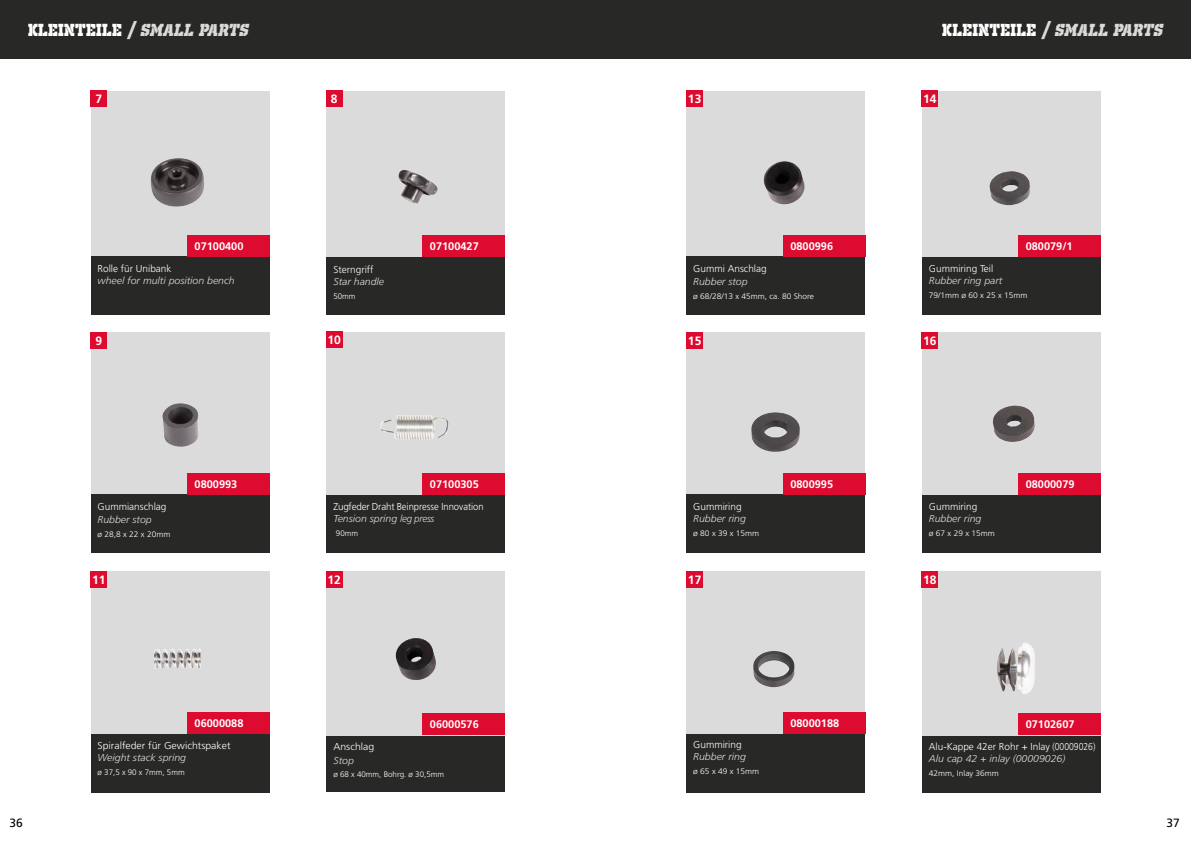
<style>
.page{position:relative;width:1191px;height:842px;background:#fff}
.page>*{position:absolute;margin:0;border:0;box-sizing:border-box;transform-origin:0 0}
.t1{font:italic 20px "Old School United Stencil";color:#dadada}
.t2{font:700 12.1px "Frutiger LT Std";color:#fff}
.t3{font:12px "Frutiger LT Std";color:#000}
.t4{font:700 11px "Frutiger LT Std";color:#fff}
.t5{font:italic 300 10px "Frutiger LT Std";color:#dadada;scale:1.05 1}
.t6{font:300 10px "Frutiger LT Std";color:#fff}
.t7{font:300 10px "Frutiger LT Std";color:#fff;scale:1.05 1}
.t8{font:300 8px "Frutiger LT Std";color:#fff;scale:1.05 1}
.t9{font:300 8px "Frutiger LT Std";color:#fff}
.s1{font-style:normal;color:#fff}
</style>
<div class="page">
<div style="left:91px;top:91px;width:178px;height:166px;background:#dbdbdb"></div>
<img style="left:150px;top:158px;width:28px;height:46px">
<div style="left:91px;top:332px;width:178px;height:162px;background:#dbdbdb"></div>
<img style="left:162px;top:403px;width:19px;height:44px">
<div style="left:91px;top:571px;width:178px;height:163px;background:#dbdbdb"></div>
<img style="left:177px;top:649px;width:22px;height:11px">
<div style="left:91px;top:257px;width:178px;height:58px;background:#282827"></div>
<div style="left:91px;top:494px;width:178px;height:59px;background:#282827"></div>
<div style="left:91px;top:734px;width:178px;height:58px;background:#282827"></div>
<div style="left:326px;top:257px;width:179px;height:58px;background:#282827"></div>
<div style="left:326px;top:494px;width:179px;height:59px;background:#282827"></div>
<div style="left:326px;top:734px;width:179px;height:58px;background:#282827"></div>
<div style="left:187px;top:235px;width:82px;height:22px;background:#dd0b2f"></div>
<div style="left:187px;top:473px;width:82px;height:21px;background:#dd0b2f"></div>
<div style="left:187px;top:713px;width:82px;height:21px;background:#dd0b2f"></div>
<div style="left:326px;top:91px;width:179px;height:166px;background:#dbdbdb"></div>
<img style="left:398px;top:170px;width:21px;height:34px">
<div style="left:422px;top:235px;width:83px;height:22px;background:#dd0b2f"></div>
<div style="left:326px;top:332px;width:179px;height:162px;background:#dbdbdb"></div>
<img style="left:380px;top:415px;width:20px;height:18px">
<div style="left:326px;top:571px;width:179px;height:164px;background:#dbdbdb"></div>
<div style="left:422px;top:473px;width:83px;height:21px;background:#dd0b2f"></div>
<div style="left:422px;top:714px;width:83px;height:21px;background:#dd0b2f"></div>
<div style="left:0;top:0;width:1191px;height:58px;background:#282827"></div>
<div style="left:686px;top:91px;width:179px;height:166px;background:#dbdbdb"></div>
<div style="left:686px;top:332px;width:179px;height:162px;background:#dbdbdb"></div>
<div style="left:686px;top:571px;width:179px;height:163px;background:#dbdbdb"></div>
<div style="left:686px;top:257px;width:179px;height:58px;background:#282827"></div>
<div style="left:686px;top:494px;width:179px;height:59px;background:#282827"></div>
<div style="left:686px;top:734px;width:179px;height:58px;background:#282827"></div>
<div style="left:921px;top:257px;width:179px;height:58px;background:#282827"></div>
<div style="left:921px;top:494px;width:179px;height:59px;background:#282827"></div>
<div style="left:921px;top:735px;width:179px;height:57px;background:#282827"></div>
<div style="left:783px;top:235px;width:82px;height:22px;background:#dd0b2f"></div>
<div style="left:783px;top:473px;width:82px;height:21px;background:#dd0b2f"></div>
<div style="left:783px;top:713px;width:82px;height:21px;background:#dd0b2f"></div>
<div style="left:921px;top:91px;width:179px;height:166px;background:#dbdbdb"></div>
<div style="left:1018px;top:235px;width:82px;height:22px;background:#dd0b2f"></div>
<div style="left:921px;top:332px;width:179px;height:162px;background:#dbdbdb"></div>
<div style="left:921px;top:571px;width:179px;height:164px;background:#dbdbdb"></div>
<div style="left:1018px;top:473px;width:82px;height:21px;background:#dd0b2f"></div>
<div style="left:1018px;top:714px;width:82px;height:21px;background:#dd0b2f"></div>
<img style="left:992px;top:405px;width:22px;height:33px">
<img style="left:1001px;top:644px;width:22px;height:21px">
<img style="left:989px;top:171px;width:23px;height:34px">
<img style="left:751px;top:412px;width:22px;height:34px">
<img style="left:753px;top:651px;width:21px;height:33px">
<img style="left:395px;top:638px;width:41px;height:42px">
<img style="left:763px;top:161px;width:41px;height:44px">
<div style="left:91px;top:91px;width:16px;height:16px;background:#dd0b2f"></div>
<div style="left:91px;top:332px;width:16px;height:16px;background:#dd0b2f"></div>
<div style="left:91px;top:571px;width:16px;height:16px;background:#dd0b2f"></div>
<div style="left:686px;top:571px;width:17px;height:16px;background:#dd0b2f"></div>
<div style="left:686px;top:332px;width:17px;height:16px;background:#dd0b2f"></div>
<div style="left:686px;top:91px;width:17px;height:16px;background:#dd0b2f"></div>
<div style="left:921px;top:571px;width:17px;height:16px;background:#dd0b2f"></div>
<div style="left:921px;top:332px;width:17px;height:16px;background:#dd0b2f"></div>
<div style="left:921px;top:91px;width:17px;height:16px;background:#dd0b2f"></div>
<div style="left:326px;top:91px;width:16px;height:16px;background:#dd0b2f"></div>
<div style="left:326px;top:332px;width:16px;height:16px;background:#dd0b2f"></div>
<div style="left:326px;top:571px;width:16px;height:16px;background:#dd0b2f"></div>
<h1 class="t1" style="left:28px;top:19px;width:225px"><span class="s1">KLEINTEILE</span> / SMALL PARTS</h1>
<h1 class="t1" style="left:942px;top:19px;width:225px"><span class="s1">KLEINTEILE</span> / SMALL PARTS</h1>
<p class="t2" style="left:96px;top:92px;width:8px">7</p>
<p class="t2" style="left:331px;top:92px;width:8px">8</p>
<p class="t2" style="left:923px;top:92px;width:15px">14</p>
<p class="t2" style="left:688px;top:92px;width:15px">13</p>
<p class="t4" style="left:194px;top:240px;width:50px">07100400</p>
<p class="t4" style="left:430px;top:240px;width:50px">07100427</p>
<p class="t4" style="left:790px;top:240px;width:44px">0800996</p>
<p class="t4" style="left:1025px;top:240px;width:49px">080079/1</p>
<p class="t6" style="left:98px;top:263px;width:75px">Rolle für Unibank</p>
<p class="t5" style="left:98px;top:275px;width:132px">wheel for multi position bench</p>
<p class="t6" style="left:333px;top:264px;width:41px">Sterngriff</p>
<p class="t5" style="left:333px;top:276px;width:50px">Star handle</p>
<p class="t9" style="left:333px;top:291px;width:24px">50mm</p>
<p class="t6" style="left:693px;top:263px;width:75px">Gummi Anschlag</p>
<p class="t5" style="left:693px;top:276px;width:53px">Rubber stop</p>
<p class="t8" style="left:693px;top:291px;width:116px">ø 68/28/13 x 45mm, ca. 80 Shore</p>
<p class="t6" style="left:929px;top:263px;width:66px">Gummiring Teil</p>
<p class="t5" style="left:929px;top:275px;width:71px">Rubber ring part</p>
<p class="t8" style="left:929px;top:290px;width:95px">79/1mm ø 60 x 25 x 15mm</p>
<p class="t2" style="left:96px;top:333px;width:8px">9</p>
<p class="t2" style="left:327px;top:333px;width:15px">10</p>
<p class="t2" style="left:688px;top:333px;width:15px">15</p>
<p class="t2" style="left:923px;top:334px;width:15px">16</p>
<p class="t4" style="left:194px;top:477px;width:44px">0800993</p>
<p class="t4" style="left:430px;top:477px;width:50px">07100305</p>
<p class="t4" style="left:790px;top:477px;width:44px">0800995</p>
<p class="t4" style="left:1025px;top:477px;width:50px">08000079</p>
<p class="t6" style="left:98px;top:501px;width:70px">Gummianschlag</p>
<p class="t5" style="left:98px;top:514px;width:53px">Rubber stop</p>
<p class="t8" style="left:98px;top:529px;width:71px">ø 28,8 x 22 x 20mm</p>
<p class="t6" style="left:333px;top:501px;width:152px">Zugfeder Draht Beinpresse Innovation</p>
<p class="t5" style="left:333px;top:512px;width:98px">Tension spring leg press</p>
<p class="t9" style="left:336px;top:528px;width:24px">90mm</p>
<p class="t6" style="left:693px;top:501px;width:50px">Gummiring</p>
<p class="t5" style="left:693px;top:512px;width:51px">Rubber ring</p>
<p class="t8" style="left:693px;top:528px;width:64px">ø 80 x 39 x 15mm</p>
<p class="t6" style="left:929px;top:501px;width:50px">Gummiring</p>
<p class="t5" style="left:929px;top:512px;width:51px">Rubber ring</p>
<p class="t8" style="left:929px;top:528px;width:64px">ø 67 x 29 x 15mm</p>
<p class="t2" style="left:327px;top:572px;width:15px">12</p>
<p class="t2" style="left:92px;top:572px;width:15px">11</p>
<p class="t2" style="left:688px;top:572px;width:15px">17</p>
<p class="t2" style="left:923px;top:572px;width:15px">18</p>
<p class="t4" style="left:194px;top:717px;width:50px">06000088</p>
<p class="t4" style="left:430px;top:718px;width:50px">06000576</p>
<p class="t4" style="left:790px;top:717px;width:50px">08000188</p>
<p class="t4" style="left:1025px;top:718px;width:50px">07102607</p>
<p class="t7" style="left:98px;top:740px;width:128px">Spiralfeder für Gewichtspaket</p>
<p class="t5" style="left:98px;top:752px;width:86px">Weight stack spring</p>
<p class="t9" style="left:98px;top:768px;width:89px">ø 37,5 x 90 x 7mm, 5mm</p>
<p class="t7" style="left:333px;top:741px;width:40px">Anschlag</p>
<p class="t5" style="left:333px;top:754px;width:21px">Stop</p>
<p class="t9" style="left:333px;top:770px;width:112px">ø 68 x 40mm, Bohrg. ø 30,5mm</p>
<p class="t6" style="left:693px;top:739px;width:50px">Gummiring</p>
<p class="t5" style="left:693px;top:751px;width:51px">Rubber ring</p>
<p class="t8" style="left:693px;top:767px;width:64px">ø 65 x 49 x 15mm</p>
<p class="t6" style="left:929px;top:741px;width:168px">Alu-Kappe 42er Rohr + Inlay (00009026)</p>
<p class="t5" style="left:929px;top:753px;width:131px">Alu cap 42 + inlay (00009026)</p>
<p class="t8" style="left:929px;top:769px;width:68px">42mm, Inlay 36mm</p>
<p class="t3" style="left:10px;top:816px;width:15px">36</p>
<p class="t3" style="left:1166px;top:816px;width:15px">37</p>
</div>
